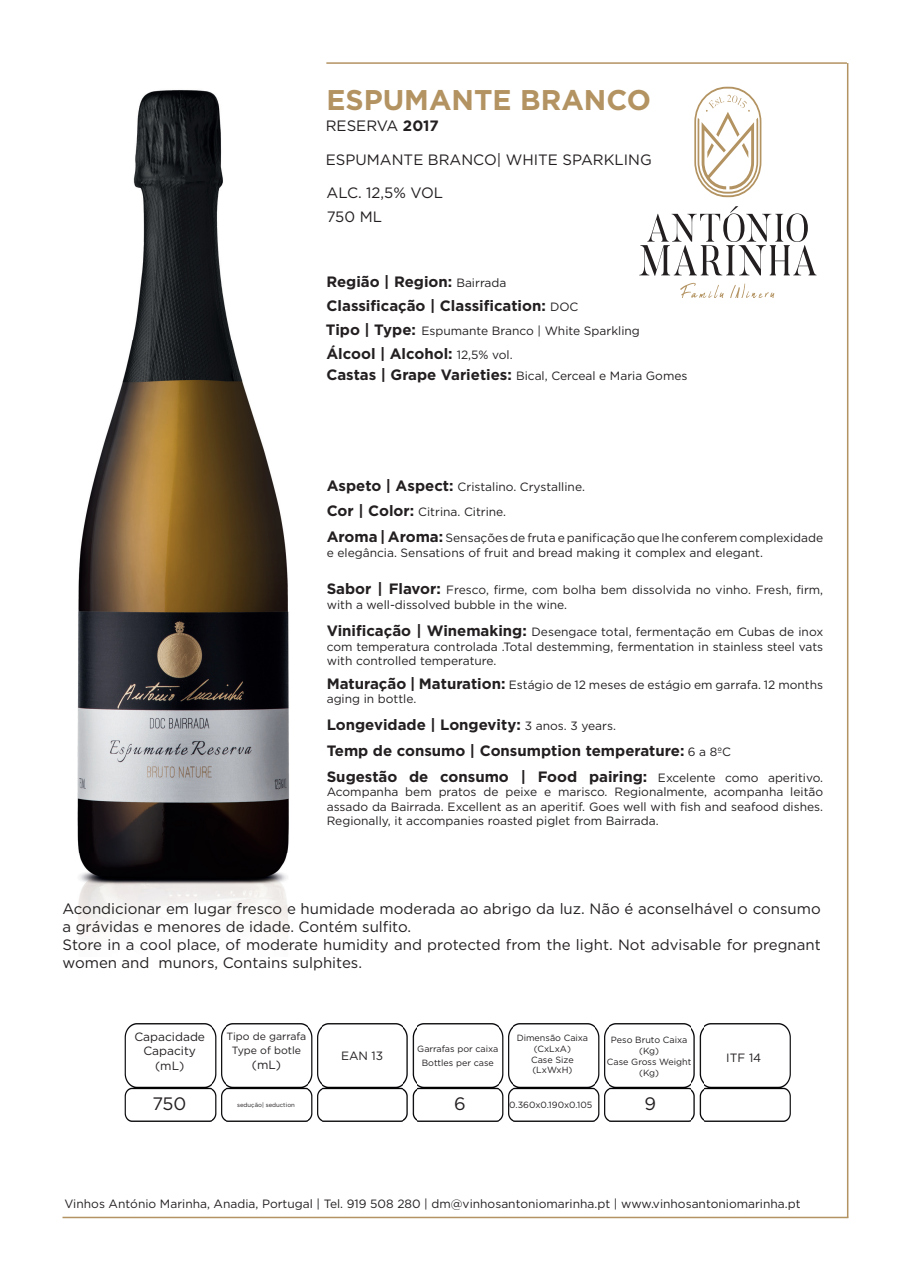
<style>
.page{position:relative;width:910px;height:1280px;background:#fff}
.page>*{position:absolute;margin:0;border:0;box-sizing:border-box;transform-origin:0 0}
.t1{font:700 28.5px "Gotham";color:#b39361}
.t2{font:18px "Gotham";color:#231f20}
.t3{font:15px/18px "Gotham";color:#231f20}
.t4{font:700 15px "Gotham";color:#231f20}
.t5{font:12px/14.4px "Gotham";color:#231f20}
.t6{font:10.5px/14.4px "Gotham";color:#231f20;text-align:center}
.t7{font:9px/10.8px "Gotham";color:#231f20;text-align:center}
.t8{font:6px "Gotham";color:#231f20}
.s1{font-weight:700}
.s2{font-weight:400;font-size:12px}
.s3{font-weight:700;font-size:15px}
</style>
<div class="page">
<img style="left:77px;top:90px;width:212px;height:850px">
<svg style="left:639px;top:206px;width:177px;height:70px"></svg>
<svg style="left:680px;top:283px;width:94px;height:15px"></svg>
<svg style="left:694px;top:87px;width:67px;height:110px"></svg>
<img style="left:124px;top:1023px;width:667px;height:99px">
<img style="left:213px;top:1023px;width:12px;height:99px">
<img style="left:308px;top:1023px;width:13px;height:99px">
<img style="left:404px;top:1023px;width:13px;height:99px">
<img style="left:500px;top:1023px;width:12px;height:99px">
<img style="left:595px;top:1023px;width:13px;height:99px">
<img style="left:691px;top:1023px;width:13px;height:99px">
<hr style="left:326px;top:62px;width:521px;height:2px;background:#b39361">
<hr style="left:847px;top:63px;width:1px;height:1154px;background:#b39361">
<hr style="left:63px;top:1217px;width:785px;height:1px;background:#b39361">
<h1 class="t1" style="left:326px;top:81px;width:326px">ESPUMANTE BRANCO</h1>
<p class="t3" style="left:326px;top:116px;width:115px">RESERVA <span class="s1">2017</span></p>
<p class="t3" style="left:326px;top:150px;width:327px">ESPUMANTE BRANCO| WHITE SPARKLING</p>
<p class="t3" style="left:326px;top:180px;width:118px;line-height:24px">ALC. 12,5% VOL<br>750 ML</p>
<p class="t4" style="left:326px;top:272px;width:182px">Região | Region: <span class="s2">Bairrada</span></p>
<p class="t4" style="left:327px;top:296px;width:253px">Classificação | Classification: <span class="s2">DOC</span></p>
<p class="t5" style="left:326px;top:323px;width:316px"><span class="s3">Tipo | Type:</span> Espumante Branco | White Sparkling</p>
<p class="t5" style="left:326px;top:368px;width:363px"><span class="s3">Castas | Grape Varieties:</span> Bical, Cerceal e Maria Gomes</p>
<p class="t4" style="left:326px;top:343px;width:188px">Álcool | Alcohol: <span class="s2">12,5% vol.</span></p>
<p class="t5" style="left:327px;top:479px;width:260px"><span class="s3">Aspeto | Aspect:</span> Cristalino. Crystalline.</p>
<p class="t5" style="left:327px;top:504px;width:181px"><span class="s3">Cor | Color:</span> Citrina. Citrine.</p>
<p class="t5" style="left:327px;top:530px;width:498px"><span class="s3">Aroma | Aroma:</span> Sensações de fruta e panificação que lhe conferem complexidade e elegância. Sensations of fruit and bread making it complex and elegant.</p>
<p class="t5" style="left:327px;top:583px;width:498px"><span class="s3">Sabor | Flavor:</span> Fresco, firme, com bolha bem dissolvida no vinho. Fresh, firm, with a well-dissolved bubble in the wine.</p>
<p class="t5" style="left:327px;top:625px;width:498px;text-align:justify"><span class="s3">Vinificação | Winemaking:</span> Desengace total, fermentação em Cubas de inox com temperatura controlada .Total destemming, fermentation in stainless steel vats with controlled temperature.</p>
<p class="t5" style="left:327px;top:677px;width:498px"><span class="s3">Maturação | Maturation:</span> Estágio de 12 meses de estágio em garrafa. 12 months aging in bottle.</p>
<p class="t4" style="left:327px;top:715px;width:291px">Longevidade | Longevity: <span class="s2">3 anos. 3 years.</span></p>
<p class="t4" style="left:327px;top:767px;width:498px">Sugestão de consumo | Food pairing: <span class="s2">Excelente como aperitivo.</span></p>
<p class="t5" style="left:327px;top:785px;width:498px;text-align:justify">Acompanha bem pratos de peixe e marisco. Regionalmente, acompanha leitão assado da Bairrada. Excellent as an aperitif. Goes well with fish and seafood dishes.<br>Regionally, it accompanies roasted piglet from Bairrada.</p>
<p class="t4" style="left:327px;top:740px;width:406px">Temp de consumo | Consumption temperature: <span class="s2">6 a 8ºC</span></p>
<p class="t3" style="left:63px;top:900px;width:760px">Acondicionar em lugar fresco e humidade moderada ao abrigo da luz. Não é aconselhável o consumo a grávidas e menores de idade. Contém sulfito.<br>Store in a cool place, of moderate humidity and protected from the light. Not advisable for pregnant women and munors, Contains sulphites.</p>
<p class="t5" style="left:134px;top:1029px;width:72px;text-align:center">Capacidade<br>Capacity (mL)</p>
<p class="t6" style="left:227px;top:1029px;width:81px">Tipo de garrafa<br>Type of botle</p>
<p class="t5" style="left:252px;top:1057px;width:31px">(mL)</p>
<p class="t5" style="left:341px;top:1048px;width:44px">EAN 13</p>
<p class="t7" style="left:417px;top:1041px;width:83px;line-height:14.4px">Garrafas por caixa<br>Bottles per case</p>
<p class="t7" style="left:517px;top:1032px;width:73px">Dimensão Caixa (CxLxA)<br>Case Size (LxWxH)</p>
<p class="t7" style="left:607px;top:1034px;width:86px">Peso Bruto Caixa (Kg)<br>Case Gross Weight (Kg)</p>
<h2 class="t2" style="left:152px;top:1093px;width:36px">750</h2>
<p class="t8" style="left:237px;top:1102px;width:59px">sedução| seduction</p>
<h2 class="t2" style="left:454px;top:1093px;width:13px">6</h2>
<p class="t7" style="left:509px;top:1099px;width:85px">0.360x0.190x0.105</p>
<h2 class="t2" style="left:645px;top:1093px;width:13px">9</h2>
<p class="t5" style="left:726px;top:1051px;width:37px">ITF 14</p>
<p class="t5" style="left:65px;top:1196px;width:737px">Vinhos António Marinha, Anadia, Portugal | Tel. 919 508 280 | dm@vinhosantoniomarinha.pt | www.vinhosantoniomarinha.pt</p>
</div>
